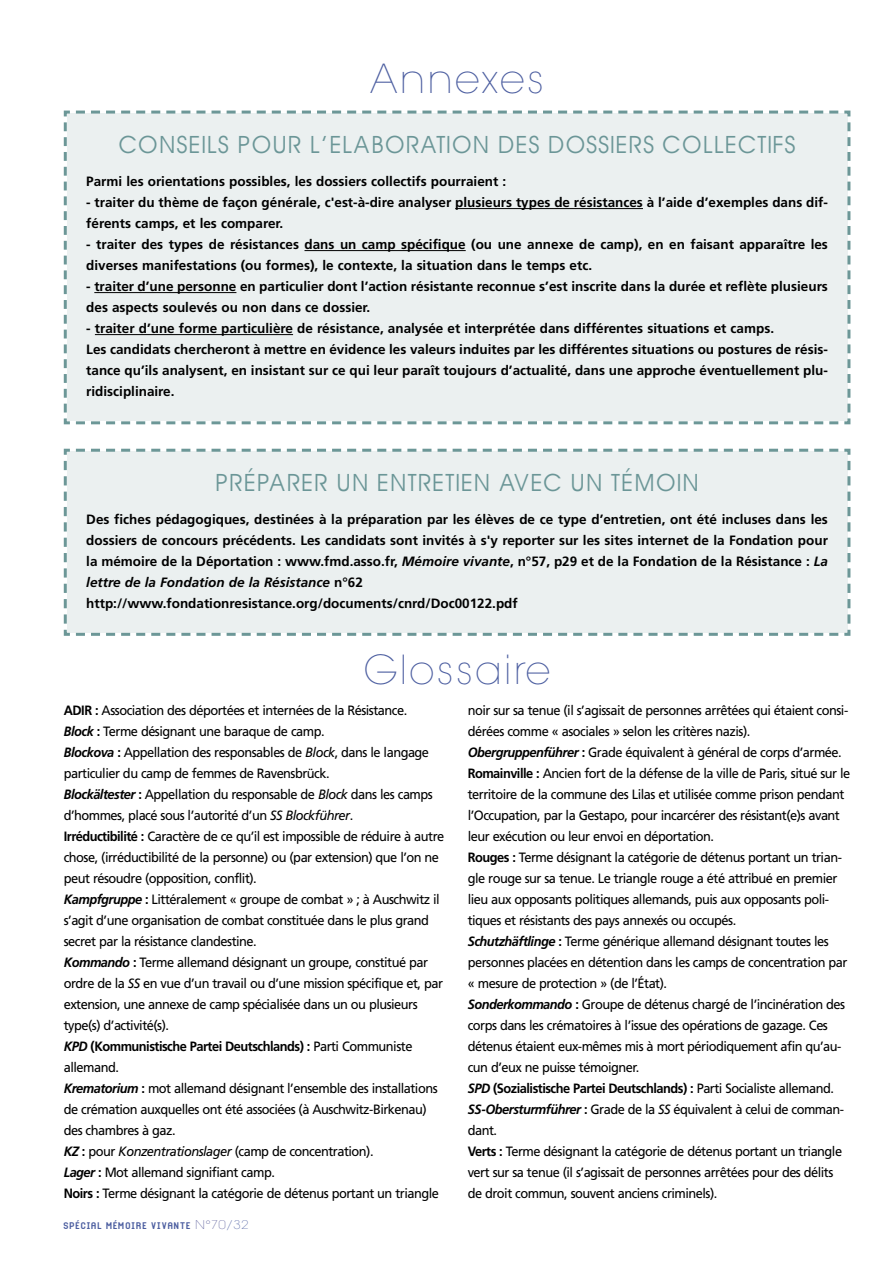
<style>
.page{position:relative;width:893px;height:1263px;background:#fff}
.page>*{position:absolute;margin:0;border:0;box-sizing:border-box;transform-origin:0 0}
.t1{font:200 39.75px "Avant Garde";letter-spacing:.055em;color:#4c5ea0}
.t2{font:24px "Avant Garde";color:#6b9697}
.t3{font:13.5px/21px "Frutiger";letter-spacing:-.04em;color:#000;scale:.95 1}
.t4{font:700 13.5px/21px "Frutiger";color:#000}
.t5{font:12px "G Azole";letter-spacing:.015em;color:#4c5ea0;scale:1.12 1}
.s1{font-style:italic}
.s2{font-weight:700}
.s3{font-weight:700;font-style:italic}
.s4{font-family:"Avant Garde";font-weight:200;color:#565998}
.s5{font-family:"Avant Garde";font-weight:200}
</style>
<div class="page">
<div style="left:63px;top:110px;width:788px;height:315px;background:#ebf0f0"></div>
<hr style="left:455px;top:208px;width:188px;height:1px;background:#000">
<hr style="left:304px;top:250px;width:162px;height:1px;background:#000">
<hr style="left:94px;top:292px;width:142px;height:1px;background:#000">
<hr style="left:95px;top:334px;width:198px;height:1px;background:#000">
<div style="left:63px;top:448px;width:788px;height:188px;background:#ebf0f0"></div>
<h1 class="t1" style="left:370px;top:55px;width:175px">Annexes</h1>
<h2 class="t2" style="left:118px;top:130px;width:679px">CONSEILS POUR L’ELABORATION DES DOSSIERS COLLECTIFS</h2>
<p class="t4" style="left:86px;top:171px;width:421px">Parmi les orientations possibles, les dossiers collectifs pourraient :</p>
<p class="t4" style="left:86px;top:192px;width:743px">- traiter du thème de façon générale, c'est-à-dire analyser plusieurs types de résistances à l’aide d’exemples dans dif&shy;férents camps, et les comparer.</p>
<p class="t4" style="left:86px;top:234px;width:743px">- traiter des types de résistances dans un camp spécifique (ou une annexe de camp), en en faisant apparaître les diverses manifestations (ou formes), le contexte, la situation dans le temps etc.</p>
<p class="t4" style="left:86px;top:276px;width:743px">- traiter d’une personne en particulier dont l’action résistante reconnue s’est inscrite dans la durée et reflète plusieurs des aspects soulevés ou non dans ce dossier.</p>
<p class="t4" style="left:86px;top:318px;width:743px">- traiter d’une forme particulière de résistance, analysée et interprétée dans différentes situations et camps.<br>Les candidats chercheront à mettre en évidence les valeurs induites par les différentes situations ou postures de résis&shy;tance qu’ils analysent, en insistant sur ce qui leur paraît toujours d’actualité, dans une approche éventuellement plu&shy;ridisciplinaire.</p>
<h2 class="t2" style="left:215px;top:468px;width:487px">PRÉPARER UN ENTRETIEN AVEC UN TÉMOIN</h2>
<p class="t4" style="left:86px;top:509px;width:743px">Des fiches pédagogiques, destinées à la préparation par les élèves de ce type d’entretien, ont été incluses dans les dossiers de concours précédents. Les candidats sont invités à s'y reporter sur les sites internet de la Fondation pour la mémoire de la Déportation : www.fmd.asso.fr, <span class="s1">Mémoire vivante</span>, n°57, p29 et de la Fondation de la Résistance : <span class="s1">La lettre de la Fondation de la Résistance</span> n°62<br>http://www.fondationresistance.org/documents/cnrd/Doc00122.pdf</p>
<h1 class="t1" style="left:364px;top:646px;width:188px">Glossaire</h1>
<p class="t3" style="left:64px;top:699px;width:402px"><span class="s2">ADIR :</span> Association des déportées et internées de la Résistance.<br><span class="s3">Block</span> <span class="s2">:</span> Terme désignant une baraque de camp.<br><span class="s3">Blockova</span> <span class="s2">:</span> Appellation des responsables de <span class="s1">Block</span>, dans le langage particulier du camp de femmes de Ravensbrück.<br><span class="s3">Blockältester</span> <span class="s2">:</span> Appellation du responsable de <span class="s1">Block</span> dans les camps d’hommes, placé sous l’autorité d’un <span class="s1">SS Blockführer</span>.<br><span class="s2">Irréductibilité :</span> Caractère de ce qu’il est impossible de réduire à autre chose, (irréductibilité de la personne) ou (par extension) que l’on ne peut résoudre (opposition, conflit).<br><span class="s3">Kampfgruppe</span> <span class="s2">:</span> Littéralement « groupe de combat » ; à Auschwitz il s’agit d’une organisation de combat constituée dans le plus grand secret par la résistance clandestine.<br><span class="s3">Kommando</span> <span class="s2">:</span> Terme allemand désignant un groupe, constitué par ordre de la <span class="s1">SS</span> en vue d’un travail ou d’une mission spécifique et, par extension, une annexe de camp spécialisée dans un ou plusieurs type(s) d’activité(s).<br><span class="s3">KPD</span> <span class="s2">(Kommunistische Partei Deutschlands) :</span> Parti Communiste allemand.<br><span class="s3">Krematorium</span> <span class="s2">:</span> mot allemand désignant l’ensemble des installations de crémation auxquelles ont été associées (à Auschwitz-Birkenau) des chambres à gaz.<br><span class="s3">KZ</span> <span class="s2">:</span> pour <span class="s1">Konzentrationslager</span> (camp de concentration).<br><span class="s3">Lager</span> <span class="s2">:</span> Mot allemand signifiant camp.<br><span class="s2">Noirs :</span> Terme désignant la catégorie de détenus portant un triangle</p>
<p class="t3" style="left:468px;top:699px;width:404px">noir sur sa tenue (il s’agissait de personnes arrêtées qui étaient consi&shy;dérées comme « asociales » selon les critères nazis).<br><span class="s3">Obergruppenführer</span> <span class="s2">:</span> Grade équivalent à général de corps d’armée.<br><span class="s2">Romainville :</span> Ancien fort de la défense de la ville de Paris, situé sur le territoire de la commune des Lilas et utilisée comme prison pendant l’Occupation, par la Gestapo, pour incarcérer des résistant(e)s avant leur exécution ou leur envoi en déportation.<br><span class="s2">Rouges :</span> Terme désignant la catégorie de détenus portant un trian&shy;gle rouge sur sa tenue. Le triangle rouge a été attribué en premier lieu aux opposants politiques allemands, puis aux opposants poli&shy;tiques et résistants des pays annexés ou occupés.<br><span class="s3">Schutzhäftlinge</span> <span class="s2">:</span> Terme générique allemand désignant toutes les personnes placées en détention dans les camps de concentration par « mesure de protection » (de l’État).<br><span class="s3">Sonderkommando</span> <span class="s2">:</span> Groupe de détenus chargé de l’incinération des corps dans les crématoires à l’issue des opérations de gazage. Ces détenus étaient eux-mêmes mis à mort périodiquement afin qu’au&shy;cun d’eux ne puisse témoigner.<br><span class="s3">SPD</span> <span class="s2">(Sozialistische Partei Deutschlands) :</span> Parti Socialiste allemand.<br><span class="s3">SS-Obersturmführer</span> <span class="s2">:</span> Grade de la <span class="s1">SS</span> équivalent à celui de comman&shy;dant.<br><span class="s2">Verts :</span> Terme désignant la catégorie de détenus portant un triangle vert sur sa tenue (il s’agissait de personnes arrêtées pour des délits de droit commun, souvent anciens criminels).</p>
<p class="t5" style="left:64px;top:1219px;width:167px">SPÉCIAL MÉMOIRE VIVANTE <span class="s4">N°70</span><span class="s5">/32</span></p>
</div>
